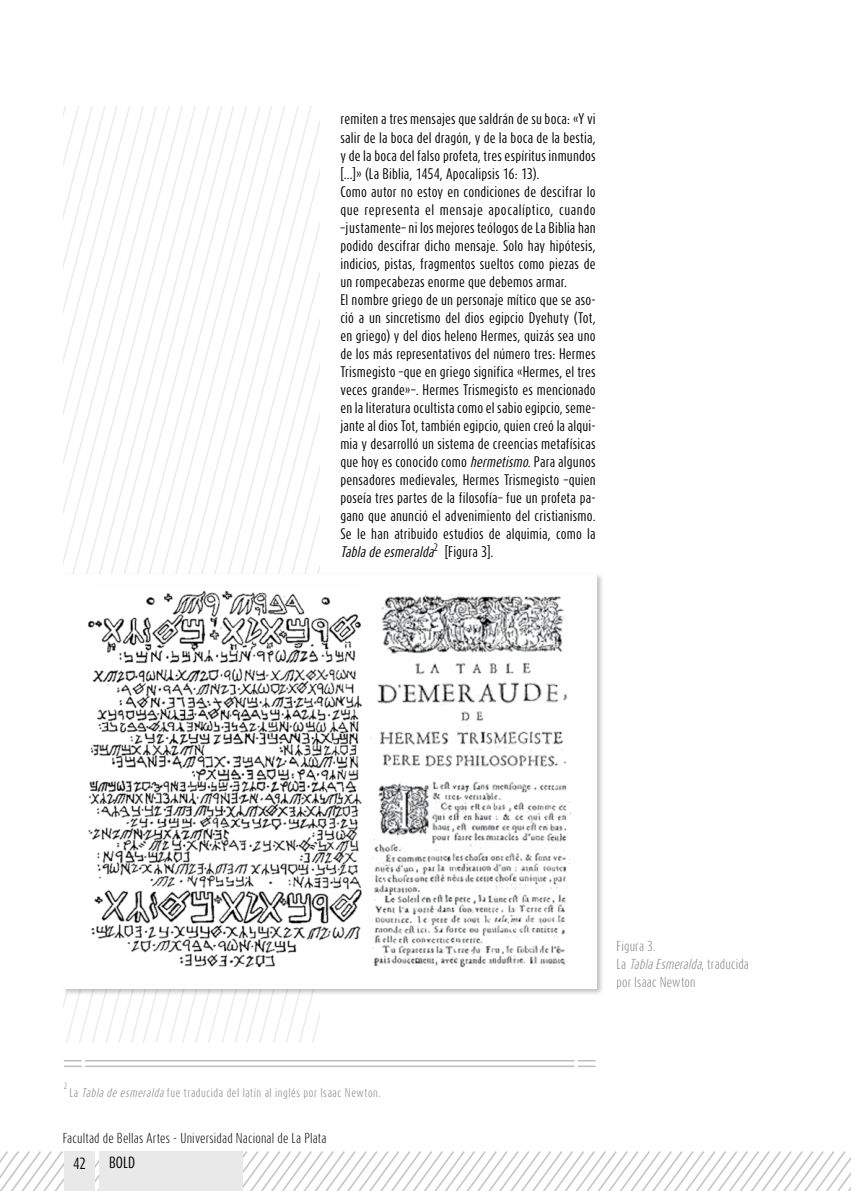
<style>
.page{position:relative;width:851px;height:1191px;background:#fff}
.page>*{position:absolute;margin:0;border:0;box-sizing:border-box;transform-origin:0 0}
.t1{font:13.5px "Dax Compact";color:#000}
.t2{font:13.5px "Dax Compact";color:#000}
.t3{font:12.75px/18px "Dax Compact";letter-spacing:.015em;color:#000}
.t4{font:italic 12.75px "Dax Compact";color:#000}
.t5{font:300 12px "Dax Compact";letter-spacing:.015em;color:#000}
.t6{font:300 12px/18px "Dax Compact";letter-spacing:.015em;color:#7e7f81}
.t7{font:300 10.5px "Dax Compact";letter-spacing:.05em;color:#7e7f81}
.t8{font:9px "Dax Compact";color:#000}
.t9{font:300 7.5px "Dax Compact";color:#7e7f81}
.s1{font-style:italic}
</style>
<div class="page">
<svg style="left:0;top:1151px;width:850px;height:40px"></svg>
<div style="left:64px;top:1151px;width:31px;height:40px;background:#e9e9ea"></div>
<div style="left:99px;top:1151px;width:143px;height:40px;background:#e9e9ea"></div>
<svg style="left:63px;top:106px;width:256px;height:936px"></svg>
<div style="left:62px;top:572px;width:542px;height:424px;background:#000;opacity:.25"></div>
<img style="left:64px;top:574px;width:532px;height:414px">
<hr style="left:85px;top:1060px;width:489px;height:1px;background:#bbbdbe">
<hr style="left:85px;top:1065px;width:489px;height:2px;background:#bbbdbe">
<svg style="left:578px;top:1060px;width:17px;height:7px"></svg>
<svg style="left:64px;top:1060px;width:18px;height:7px"></svg>
<p class="t3" style="left:340px;top:110px;width:257px">remiten a tres mensajes que saldrán de su boca: «Y vi salir de la boca del dragón, y de la boca de la bestia, y de la boca del falso profeta, tres espíritus inmundos […]» (La Biblia, 1454, Apocalipsis 16: 13).<br>Como autor no estoy en condiciones de descifrar lo que representa el mensaje apocalíptico, cuando –justamente– ni los mejores teólogos de La Biblia han podido descifrar dicho mensaje. Solo hay hipótesis, indicios, pistas, fragmentos sueltos como piezas de un rompecabezas enorme que debemos armar.<br>El nombre griego de un personaje mítico que se aso&shy;ció a un sincretismo del dios egipcio Dyehuty (Tot, en griego) y del dios heleno Hermes, quizás sea uno de los más representativos del número tres: Hermes Trismegisto –que en griego significa «Hermes, el tres veces grande»–. Hermes Trismegisto es mencionado en la literatura ocultista como el sabio egipcio, seme&shy;jante al dios Tot, también egipcio, quien creó la alqui&shy;mia y desarrolló un sistema de creencias metafísicas que hoy es conocido como <span class="s1">hermetismo</span>. Para algunos pensadores medievales, Hermes Trismegisto –quien poseía tres partes de la filosofía– fue un profeta pa&shy;gano que anunció el advenimiento del cristianismo.<br>Se le han atribuido estudios de alquimia, como la</p>
<p class="t4" style="left:340px;top:543px;width:98px">Tabladeesmeralda</p>
<p class="t8" style="left:434px;top:541px;width:6px">2</p>
<p class="t3" style="left:444px;top:542px;width:50px">[Figura 3].</p>
<p class="t9" style="left:64px;top:1081px;width:5px">2</p>
<p class="t7" style="left:69px;top:1085px;width:313px">La <span class="s1">Tabla de esmeralda</span> fue traducida del latín al inglés por Isaac Newton.</p>
<p class="t5" style="left:63px;top:1130px;width:265px">Facultad de Bellas Artes - Universidad Nacional de La Plata</p>
<p class="t2" style="left:73px;top:1154px;width:15px">42</p>
<p class="t1" style="left:109px;top:1153px;width:27px">BOLD</p>
<p class="t6" style="left:616px;top:937px;width:134px">Figura 3.<br>L a <span class="s1">TablaEsmeralda</span>, t r a d u c i d a por Isaac Newton</p>
</div>
